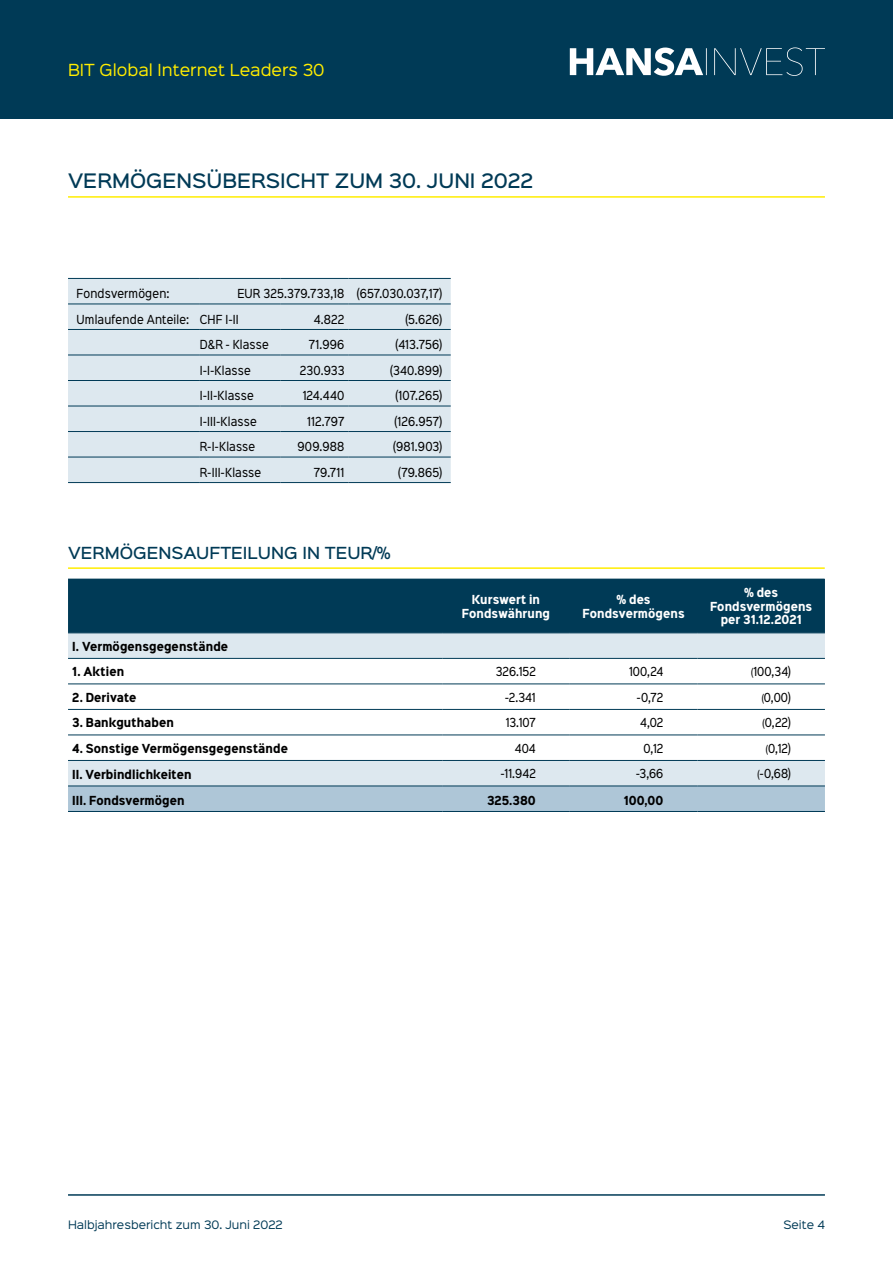
<style>
.page{position:relative;width:893px;height:1263px;background:#fff}
.page>*{position:absolute;margin:0;border:0;box-sizing:border-box;transform-origin:0 0}
.t1{font:500 18px "Sinkin Sans 500";color:#003a56}
.t2{font:500 15px "Sinkin Sans 500";color:#003a56}
.t3{font:15px "Sinkin Sans 400";color:#ffed00}
.t4{font:11.25px "Sinkin Sans Narrow W01 400 Rg";letter-spacing:.01em;color:#000}
.t5{font:700 11.25px "Sinkin Sans Narrow W01 700";letter-spacing:.01em;color:#000}
.t6{font:700 11.25px/13.5px "Sinkin Sans Narrow W01 700";letter-spacing:.005em;color:#fff;text-align:center}
.t7{font:10.5px "Sinkin Sans 400";color:#003a56}
.s1{font-size:9px}
</style>
<div class="page">
<div style="left:0;top:0;width:893px;height:119px;background:#003a56"></div>
<svg style="left:570px;top:47px;width:255px;height:29px"></svg>
<hr style="left:68px;top:1194px;width:757px;height:2px;background:#003a56">
<hr style="left:68px;top:196px;width:757px;height:2px;background:#ffed00">
<div style="left:68px;top:579px;width:757px;height:53px;background:#003a56"></div>
<svg style="left:68px;top:633px;width:757px;height:152px"></svg>
<div style="left:68px;top:786px;width:757px;height:25px;background:#aec6d7"></div>
<hr style="left:68px;top:632px;width:374px;height:1px;background:#003a56">
<hr style="left:442px;top:632px;width:128px;height:1px;background:#003a56">
<hr style="left:570px;top:632px;width:127px;height:1px;background:#003a56">
<hr style="left:697px;top:632px;width:128px;height:1px;background:#003a56">
<hr style="left:68px;top:683px;width:374px;height:1px;background:#003a56">
<hr style="left:442px;top:683px;width:128px;height:1px;background:#003a56">
<hr style="left:570px;top:683px;width:127px;height:1px;background:#003a56">
<hr style="left:697px;top:683px;width:128px;height:1px;background:#003a56">
<hr style="left:442px;top:658px;width:128px;height:1px;background:#003a56">
<hr style="left:570px;top:658px;width:127px;height:1px;background:#003a56">
<hr style="left:697px;top:658px;width:128px;height:1px;background:#003a56">
<hr style="left:442px;top:709px;width:128px;height:1px;background:#003a56">
<hr style="left:570px;top:709px;width:127px;height:1px;background:#003a56">
<hr style="left:697px;top:709px;width:128px;height:1px;background:#003a56">
<hr style="left:442px;top:734px;width:128px;height:1px;background:#003a56">
<hr style="left:570px;top:734px;width:127px;height:1px;background:#003a56">
<hr style="left:697px;top:734px;width:128px;height:1px;background:#003a56">
<hr style="left:442px;top:760px;width:128px;height:1px;background:#003a56">
<hr style="left:570px;top:760px;width:127px;height:1px;background:#003a56">
<hr style="left:697px;top:760px;width:128px;height:1px;background:#003a56">
<hr style="left:68px;top:658px;width:374px;height:1px;background:#003a56">
<hr style="left:68px;top:709px;width:374px;height:1px;background:#003a56">
<hr style="left:68px;top:734px;width:374px;height:1px;background:#003a56">
<hr style="left:68px;top:760px;width:374px;height:1px;background:#003a56">
<hr style="left:68px;top:785px;width:374px;height:1px;background:#003a56">
<hr style="left:442px;top:785px;width:128px;height:1px;background:#003a56">
<hr style="left:570px;top:785px;width:127px;height:1px;background:#003a56">
<hr style="left:697px;top:785px;width:128px;height:1px;background:#003a56">
<hr style="left:68px;top:811px;width:374px;height:1px;background:#003a56">
<hr style="left:442px;top:811px;width:128px;height:1px;background:#003a56">
<hr style="left:570px;top:811px;width:127px;height:1px;background:#003a56">
<hr style="left:697px;top:811px;width:128px;height:1px;background:#003a56">
<hr style="left:68px;top:567px;width:757px;height:2px;background:#ffed00">
<div style="left:68px;top:279px;width:383px;height:203px;background:#dde8ef"></div>
<hr style="left:68px;top:304px;width:132px;height:1px;background:#003a56">
<hr style="left:349px;top:304px;width:102px;height:1px;background:#003a56">
<hr style="left:68px;top:278px;width:132px;height:1px;background:#003a56">
<hr style="left:68px;top:329px;width:132px;height:1px;background:#003a56">
<hr style="left:68px;top:355px;width:132px;height:1px;background:#003a56">
<hr style="left:68px;top:380px;width:132px;height:1px;background:#003a56">
<hr style="left:68px;top:406px;width:132px;height:1px;background:#003a56">
<hr style="left:68px;top:431px;width:132px;height:1px;background:#003a56">
<hr style="left:68px;top:457px;width:132px;height:1px;background:#003a56">
<hr style="left:68px;top:482px;width:132px;height:1px;background:#003a56">
<hr style="left:349px;top:278px;width:102px;height:1px;background:#003a56">
<hr style="left:200px;top:329px;width:81px;height:1px;background:#003a56">
<hr style="left:281px;top:329px;width:68px;height:1px;background:#003a56">
<hr style="left:349px;top:329px;width:102px;height:1px;background:#003a56">
<hr style="left:200px;top:355px;width:81px;height:1px;background:#003a56">
<hr style="left:281px;top:355px;width:68px;height:1px;background:#003a56">
<hr style="left:349px;top:355px;width:102px;height:1px;background:#003a56">
<hr style="left:200px;top:380px;width:81px;height:1px;background:#003a56">
<hr style="left:281px;top:380px;width:68px;height:1px;background:#003a56">
<hr style="left:349px;top:380px;width:102px;height:1px;background:#003a56">
<hr style="left:200px;top:406px;width:81px;height:1px;background:#003a56">
<hr style="left:281px;top:406px;width:68px;height:1px;background:#003a56">
<hr style="left:349px;top:406px;width:102px;height:1px;background:#003a56">
<hr style="left:200px;top:431px;width:81px;height:1px;background:#003a56">
<hr style="left:281px;top:431px;width:68px;height:1px;background:#003a56">
<hr style="left:349px;top:431px;width:102px;height:1px;background:#003a56">
<hr style="left:200px;top:457px;width:81px;height:1px;background:#003a56">
<hr style="left:281px;top:457px;width:68px;height:1px;background:#003a56">
<hr style="left:349px;top:457px;width:102px;height:1px;background:#003a56">
<hr style="left:200px;top:482px;width:81px;height:1px;background:#003a56">
<hr style="left:281px;top:482px;width:68px;height:1px;background:#003a56">
<hr style="left:349px;top:482px;width:102px;height:1px;background:#003a56">
<hr style="left:200px;top:278px;width:81px;height:1px;background:#003a56">
<hr style="left:281px;top:278px;width:68px;height:1px;background:#003a56">
<hr style="left:200px;top:304px;width:81px;height:1px;background:#003a56">
<hr style="left:281px;top:304px;width:68px;height:1px;background:#003a56">
<h2 class="t3" style="left:68px;top:57px;width:258px">BIT Global Internet Leaders 30</h2>
<h1 class="t1" style="left:68px;top:165px;width:383px">VERMÖGENSÜBERSICHT ZUM 30. Juni</h1>
<h1 class="t1" style="left:481px;top:165px;width:54px">2022</h1>
<p class="t4" style="left:77px;top:286px;width:94px">Fondsvermögen:</p>
<p class="t4" style="left:237px;top:286px;width:206px">EUR 325.379.733,18 (657.030.037,17)</p>
<p class="t4" style="left:77px;top:311px;width:164px">Umlaufende Anteile: CHF I-II</p>
<p class="t4" style="left:314px;top:311px;width:32px">4.822</p>
<p class="t4" style="left:405px;top:311px;width:38px">(5.626)</p>
<p class="t4" style="left:200px;top:337px;width:71px">D&amp;R - Klasse</p>
<p class="t4" style="left:309px;top:337px;width:37px">71.996</p>
<p class="t4" style="left:395px;top:337px;width:48px">(413.756)</p>
<p class="t4" style="left:200px;top:362px;width:52px">I-I-Klasse</p>
<p class="t4" style="left:300px;top:362px;width:46px">230.933</p>
<p class="t4" style="left:390px;top:362px;width:54px">(340.899)</p>
<p class="t4" style="left:200px;top:388px;width:55px">I-II-Klasse</p>
<p class="t4" style="left:303px;top:388px;width:43px">124.440</p>
<p class="t4" style="left:395px;top:388px;width:48px">(107.265)</p>
<p class="t4" style="left:200px;top:413px;width:58px">I-III-Klasse</p>
<p class="t4" style="left:307px;top:413px;width:39px">112.797</p>
<p class="t4" style="left:394px;top:413px;width:49px">(126.957)</p>
<p class="t4" style="left:200px;top:439px;width:57px">R-I-Klasse</p>
<p class="t4" style="left:298px;top:439px;width:48px">909.988</p>
<p class="t4" style="left:393px;top:439px;width:51px">(981.903)</p>
<p class="t4" style="left:200px;top:464px;width:63px">R-III-Klasse</p>
<p class="t4" style="left:314px;top:464px;width:32px">79.711</p>
<p class="t4" style="left:398px;top:464px;width:46px">(79.865)</p>
<h2 class="t2" style="left:68px;top:540px;width:324px">VERMÖGENSAUFTEILUNG IN TEUR/%</h2>
<p class="t6" style="left:462px;top:592px;width:90px">Kurswert in<br>Fondswährung</p>
<p class="t6" style="left:583px;top:592px;width:104px">% des<br>Fondsvermögens</p>
<p class="t6" style="left:710px;top:585px;width:104px">% des<br>Fondsvermögens per 31.12.2021</p>
<p class="t5" style="left:72px;top:638px;width:157px">I. Vermögensgegenstände</p>
<p class="t5" style="left:72px;top:664px;width:53px">1. Aktien</p>
<p class="t4" style="left:496px;top:664px;width:41px">326.152</p>
<p class="t4" style="left:629px;top:664px;width:36px">100,24</p>
<p class="t4" style="left:751px;top:664px;width:41px"><span class="s1">(</span>100,34)</p>
<p class="t5" style="left:72px;top:689px;width:66px">2. Derivate</p>
<p class="t4" style="left:505px;top:689px;width:32px">-2.341</p>
<p class="t4" style="left:637px;top:689px;width:28px">-0,72</p>
<p class="t4" style="left:762px;top:689px;width:31px"><span class="s1">(</span>0,00)</p>
<p class="t5" style="left:72px;top:715px;width:103px">3. Bankguthaben</p>
<p class="t4" style="left:506px;top:715px;width:32px">13.107</p>
<p class="t4" style="left:640px;top:715px;width:25px">4,02</p>
<p class="t4" style="left:762px;top:715px;width:30px"><span class="s1">(</span>0,22)</p>
<p class="t5" style="left:72px;top:740px;width:217px">4. Sonstige Vermögensgegenstände</p>
<p class="t4" style="left:515px;top:740px;width:23px">404</p>
<p class="t4" style="left:644px;top:740px;width:21px">0,12</p>
<p class="t4" style="left:766px;top:740px;width:26px"><span class="s1">(</span>0,12)</p>
<p class="t5" style="left:72px;top:766px;width:121px">II. Verbindlichkeiten</p>
<p class="t4" style="left:501px;top:766px;width:36px">-11.942</p>
<p class="t4" style="left:636px;top:766px;width:29px">-3,66</p>
<p class="t4" style="left:758px;top:766px;width:35px"><span class="s1">(</span>-0,68)</p>
<p class="t5" style="left:72px;top:792px;width:114px">III. Fondsvermögen</p>
<p class="t5" style="left:487px;top:792px;width:50px">325.380</p>
<p class="t5" style="left:624px;top:792px;width:41px">100,00</p>
<p class="t7" style="left:68px;top:1216px;width:216px">Halbjahresbericht zum 30. Juni 2022</p>
<p class="t7" style="left:783px;top:1216px;width:43px">Seite 4</p>
</div>
